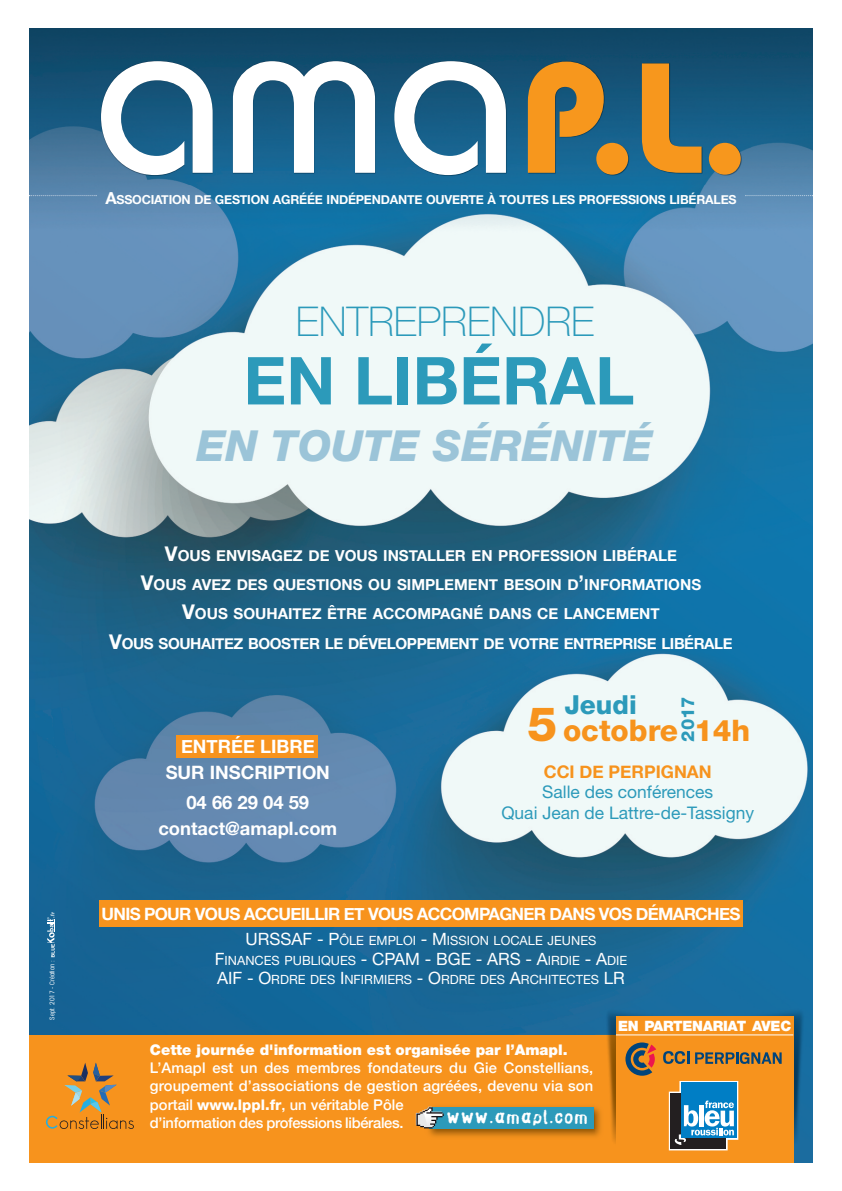
<style>
.page{position:relative;width:842px;height:1191px;background:#fff}
.page>*{position:absolute;margin:0;border:0;box-sizing:border-box;transform-origin:0 0}
.t1{font:700 66.2px "Helvetica Neue";color:#2c9aba}
.t2{font:800 47.4px "Helvetica Neue";color:#f7931d}
.t3{font:italic 800 42.8px "Helvetica Neue";color:#9bc4d8}
.t4{font:100 41px "Helvetica Neue";color:#2c9aba}
.t5{font:800 29.8px "Helvetica Neue";color:#f7931d}
.t6{font:800 29.6px "Helvetica Neue";color:#f7931d}
.t7{font:800 26.2px "Helvetica Neue";color:#2c9aba}
.t8{font:18.8px "Stamp Gothic";color:#fff}
.t9{font:700 18.4px/26.4px "Helvetica Neue";color:#fff;text-align:center}
.t10{font:800 18px "Helvetica Neue";color:#2c9aba}
.t11{font:17.4px/20.8px "Helvetica Neue";color:#2c9aba;text-align:center}
.t12{font:700 17.4px "Helvetica Neue";color:#f7931d}
.t13{font:700 17px "Helvetica Neue";letter-spacing:-.04em;color:#fff}
.t14{font:700 15.2px/29.4px "Helvetica Neue";color:#fff;text-align:center}
.t15{font:500 14.8px/18.4px "Helvetica Neue";letter-spacing:.01em;color:#fff}
.t16{font:900 14.8px "Helvetica Neue";color:#fff}
.t17{font:900 14.2px "Helvetica Neue";letter-spacing:-.02em;color:#fff}
.t18{font:12.8px/19.4px "Helvetica Neue";color:#fff;text-align:center}
.t19{font:700 12.4px "Helvetica Neue";letter-spacing:-.015em;color:#fff}
.t20{font:condensed 6.6px "Avant Garde IT Cby BT";color:#fff}
.t21{font:700 5.2px "News Gothic";color:#fff}
.s1{font-size:16.6px}
.s2{font-size:20.2px}
.s3{font-size:17px}
.s4{font-weight:800}
</style>
<div class="page">
<img style="left:30px;top:28px;width:782px;height:1135px">
<div style="left:30px;top:1035px;width:591px;height:128px;background:#f7931d"></div>
<img style="left:95px;top:55px;width:656px;height:130px">
<svg style="left:101px;top:61px;width:112px;height:114px"></svg>
<svg style="left:394px;top:61px;width:112px;height:114px"></svg>
<svg style="left:528px;top:62px;width:76px;height:111px;background:#a68242"></svg>
<svg style="left:642px;top:63px;width:59px;height:110px;background:#927b49"></svg>
<svg style="left:233px;top:61px;width:142px;height:112px"></svg>
<div style="left:596px;top:143px;width:32px;height:32px;background:#f7971d;border-radius:50%"></div>
<svg style="left:709px;top:143px;width:32px;height:32px"></svg>
<div style="left:176px;top:735px;width:142px;height:23px;background:#f7931d"></div>
<div style="left:99px;top:900px;width:644px;height:27px;background:#f7931d"></div>
<svg style="left:29px;top:195px;width:68px;height:1px"></svg>
<svg style="left:745px;top:195px;width:68px;height:1px"></svg>
<svg style="left:46px;top:1062px;width:88px;height:67px"></svg>
<img style="left:595px;top:1008px;width:215px;height:154px">
<div style="left:616px;top:1016px;width:177px;height:147px;background:#f7931d"></div>
<svg style="left:669px;top:1081px;width:69px;height:69px;background:#538aa6"></svg>
<svg style="left:663px;top:1051px;width:26px;height:13px"></svg>
<svg style="left:695px;top:1052px;width:87px;height:12px"></svg>
<svg style="left:625px;top:1042px;width:31px;height:33px"></svg>
<img style="left:424px;top:1100px;width:186px;height:44px">
<div style="left:429px;top:1107px;width:165px;height:21px;background:#2c9aba"></div>
<svg style="left:416px;top:1106px;width:28px;height:22px"></svg>
<hr style="left:616px;top:1034px;width:177px;height:1px;background:#fff">
<svg style="left:47px;top:917px;width:8px;height:40px"></svg>
<p class="t21" style="left:50px;top:917px;width:7px;rotate:-90deg">.fr</p>
<p class="t20" style="left:50px;top:1019px;width:61px;rotate:-90deg">Sept. 2017 - Création :</p>
<p class="t19" style="left:105px;top:192px;width:633px"><span class="s1">A</span>SSOCIATION DE GESTION AGRÉÉE INDÉPENDANTE OUVERTE À TOUTES LES PROFESSIONS LIBÉRALES</p>
<h3 class="t4" style="left:296px;top:306px;width:300px">ENTREPRENDRE</h3>
<h1 class="t1" style="left:243px;top:340px;width:392px">EN LIBÉRAL</h1>
<h3 class="t3" style="left:196px;top:431px;width:458px">EN TOUTE SÉRÉNITÉ</h3>
<p class="t14" style="left:109px;top:540px;width:625px"><span class="s2">V</span>OUS ENVISAGEZ DE VOUS INSTALLER EN PROFESSION LIBÉRALE<br><span class="s2">V</span>OUS AVEZ DES QUESTIONS OU SIMPLEMENT BESOIN D<span class="s2">’</span>INFORMATIONS<br><span class="s2">V</span>OUS SOUHAITEZ ÊTRE ACCOMPAGNÉ DANS CE LANCEMENT<br><span class="s2">V</span>OUS SOUHAITEZ BOOSTER LE DÉVELOPPEMENT DE VOTRE ENTREPRISE LIBÉRALE</p>
<p class="t9" style="left:166px;top:733px;width:166px">ENTRÉE LIBRE<br>SUR INSCRIPTION</p>
<p class="t9" style="left:158px;top:788px;width:180px">04 66 29 04 59<br>CONTACT@AMAPL.COM</p>
<h3 class="t7" style="left:564px;top:695px;width:74px">Jeudi</h3>
<p class="t10" style="left:681px;top:741px;width:47px;rotate:-90deg">2017</p>
<h2 class="t2" style="left:527px;top:707px;width:31px">5</h2>
<p class="t12" style="left:544px;top:760px;width:169px">CCI DE PERPIGNAN</p>
<p class="t11" style="left:501px;top:783px;width:254px">Salle des conférences<br>Quai Jean de Lattre-de-Tassigny</p>
<h3 class="t5" style="left:563px;top:719px;width:117px">octobre</h3>
<h3 class="t6" style="left:694px;top:720px;width:58px">14h</h3>
<p class="t13" style="left:102px;top:903px;width:640px">UNIS POUR VOUS ACCUEILLIR ET VOUS ACCOMPAGNER DANS VOS DÉMARCHES</p>
<p class="t18" style="left:215px;top:932px;width:414px"><span class="s3">URSSAF - P</span>ÔLE EMPLOI <span class="s3">- M</span>ISSION LOCALE JEUNES<br><span class="s3">F</span>INANCES PUBLIQUES <span class="s3">- CPAM - BGE - ARS - A</span>IRDIE <span class="s3">- A</span>DIE<br><span class="s3">AIF - O</span>RDRE DES <span class="s3">I</span>NFIRMIERS <span class="s3">- O</span>RDRE DES <span class="s3">A</span>RCHITECTES <span class="s3">LR</span></p>
<p class="t16" style="left:150px;top:1044px;width:419px">Cette journée d'information est organisée par l’Amapl.</p>
<p class="t15" style="left:150px;top:1058px;width:445px">L’Amapl est un des membres fondateurs du Gie Constellians, groupement d’associations de gestion agréées, devenu via son portail <span class="s4">www.lppl.fr</span>, un véritable Pôle<br>d’information des professions libérales.</p>
<p class="t8" style="left:446px;top:1106px;width:144px">www.amapl.com</p>
<p class="t17" style="left:618px;top:1020px;width:175px">EN PARTENARIAT AVEC</p>
</div>
